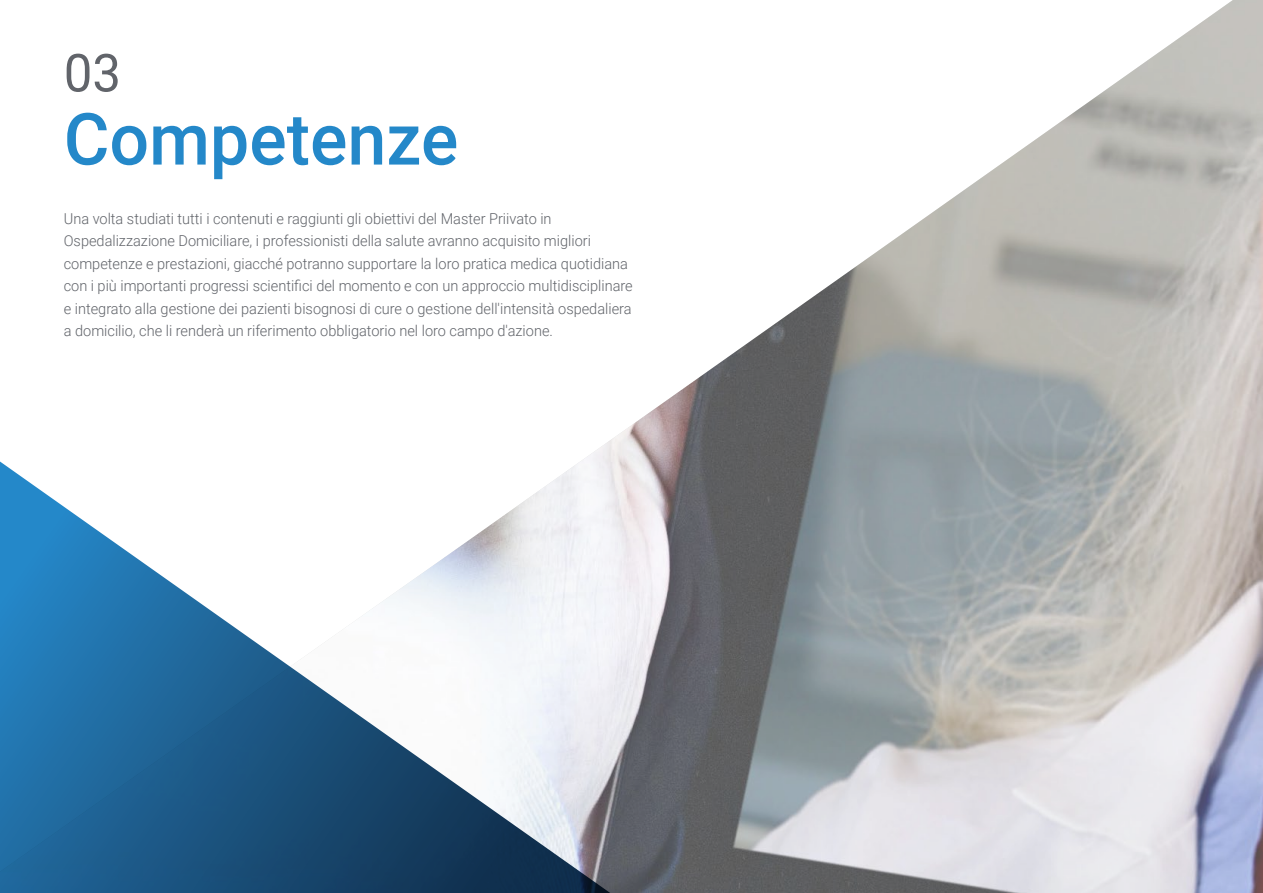
<style>
.page{position:relative;width:1263px;height:893px;background:#fff}
.page>*{position:absolute;margin:0;border:0;box-sizing:border-box;transform-origin:0 0}
.t1{font:500 72px "Roboto";color:#2488c9}
.t2{font:52.5px "Roboto";color:#61646a}
.t3{font:300 15px/22.5px "Roboto";color:#61646a}
</style>
<div class="page">
<img style="left:603px;top:0;width:660px;height:893px">
<svg style="left:0;top:446px;width:640px;height:447px"></svg>
<h2 class="t2" style="left:64px;top:36px;width:59px">03</h2>
<h1 class="t1" style="left:64px;top:89px;width:396px">Competenze</h1>
<p class="t3" style="left:64px;top:207px;width:570px">Una volta studiati tutti i contenuti e raggiunti gli obiettivi del Master Priivato in Ospedalizzazione Domiciliare, i professionisti della salute avranno acquisito migliori competenze e prestazioni, giacché potranno supportare la loro pratica medica quotidiana con i più importanti progressi scientifici del momento e con un approccio multidisciplinare e integrato alla gestione dei pazienti bisognosi di cure o gestione dell'intensità ospedaliera a domicilio, che li renderà un riferimento obbligatorio nel loro campo d'azione.</p>
</div>
